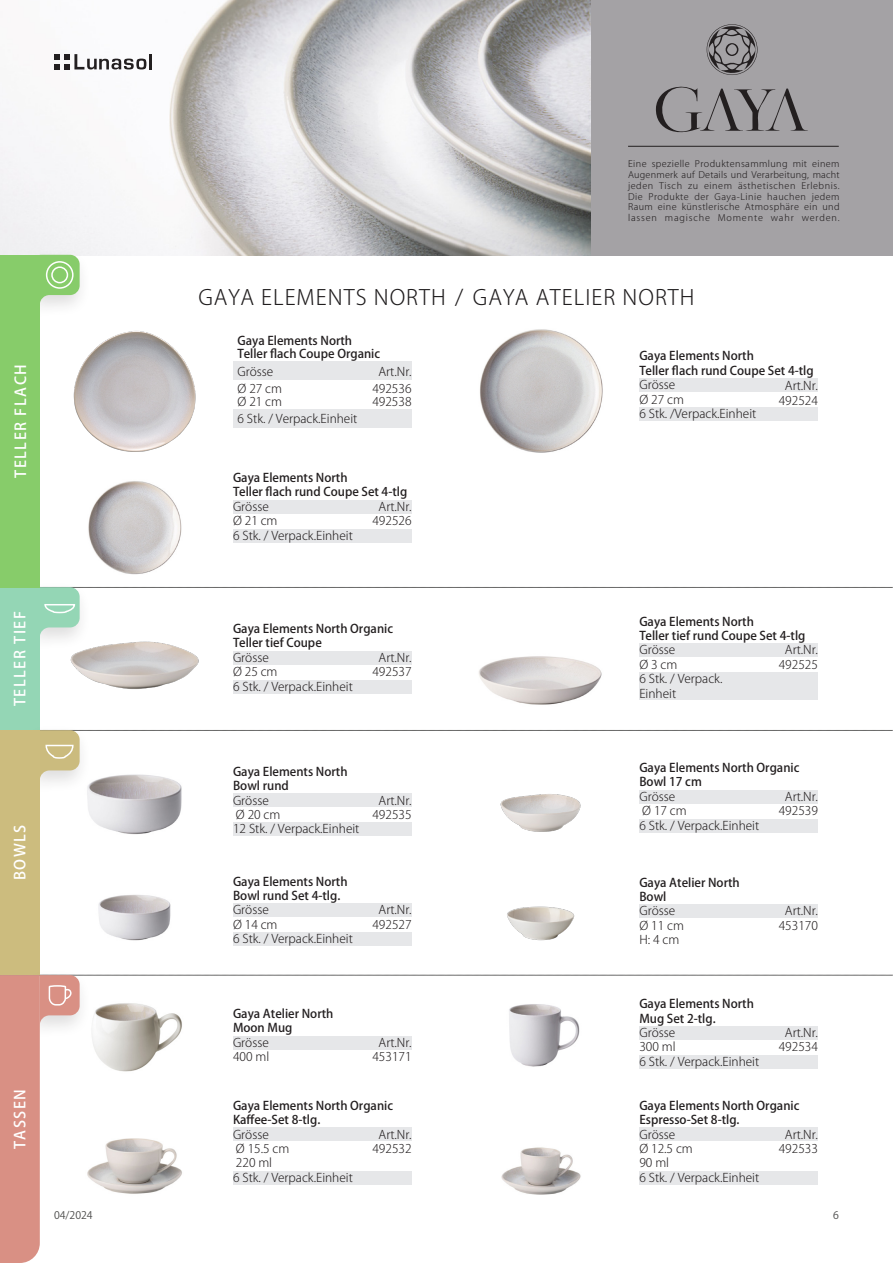
<style>
.page{position:relative;width:893px;height:1263px;background:#fff}
.page>*{position:absolute;margin:0;border:0;box-sizing:border-box;transform-origin:0 0}
.t1{font:300 21px "Koz Go Pr 6 N";letter-spacing:.05em;color:#201d1e}
.t2{font:500 15px "Koz Go Pr 6 N";letter-spacing:.1em;color:#fff}
.Odd{font:300 12px/14.4px "Koz Go Pr 6 N";color:#231f20}
.Even{font:500 12px "Koz Go Pr 6 N";color:#231f20}
.Even-2{font:300 12px "Koz Go Pr 6 N";color:#231f20}
.t3{font:10.5px "Koz Go Pr 6 N";color:#4d4d4c}
.t4{font:300 9px/10.8px "Koz Go Pr 6 N";letter-spacing:.09em;color:#231f20;text-align:justify}
</style>
<div class="page">
<div style="left:589px;top:0;width:304px;height:255px;background:#a4a2a5"></div>
<img style="left:0;top:0;width:590px;height:255px">
<hr style="left:628px;top:146px;width:211px;height:1px;background:#231f20">
<svg style="left:655px;top:86px;width:153px;height:47px"></svg>
<svg style="left:706px;top:24px;width:51px;height:51px"></svg>
<hr style="left:149px;top:54px;width:3px;height:15px;background:#231f20">
<svg style="left:54px;top:54px;width:92px;height:15px"></svg>
<div style="left:233px;top:794px;width:179px;height:13px;background:#e6e7e9"></div>
<div style="left:233px;top:822px;width:179px;height:14px;background:#e6e7e9"></div>
<img style="left:87px;top:780px;width:95px;height:55px">
<div style="left:233px;top:903px;width:179px;height:14px;background:#e6e7e9"></div>
<div style="left:233px;top:932px;width:179px;height:14px;background:#e6e7e9"></div>
<img style="left:98px;top:895px;width:73px;height:46px">
<div style="left:233px;top:500px;width:179px;height:13px;background:#e6e7e9"></div>
<div style="left:233px;top:529px;width:179px;height:13px;background:#e6e7e9"></div>
<img style="left:88px;top:481px;width:94px;height:94px">
<div style="left:639px;top:378px;width:179px;height:14px;background:#e6e7e9"></div>
<div style="left:639px;top:407px;width:179px;height:14px;background:#e6e7e9"></div>
<img style="left:480px;top:329px;width:123px;height:124px">
<div style="left:639px;top:643px;width:179px;height:14px;background:#e6e7e9"></div>
<div style="left:639px;top:672px;width:179px;height:28px;background:#e6e7e9"></div>
<img style="left:479px;top:656px;width:123px;height:49px">
<div style="left:639px;top:904px;width:179px;height:14px;background:#e6e7e9"></div>
<img style="left:507px;top:906px;width:68px;height:35px">
<svg style="left:40px;top:587px;width:853px;height:50px"></svg>
<div style="left:0;top:587px;width:40px;height:143px;background:#94d6b5"></div>
<div style="left:23px;top:724px;width:69px;height:73px;background:#231f20;opacity:.15"></div>
<svg style="left:40px;top:730px;width:853px;height:50px"></svg>
<div style="left:0;top:730px;width:40px;height:245px;background:#ccbc7e"></div>
<div style="left:23px;top:969px;width:69px;height:73px;background:#231f20;opacity:.15"></div>
<svg style="left:0;top:975px;width:893px;height:288px"></svg>
<div style="left:23px;top:249px;width:69px;height:73px;background:#231f20;opacity:.15"></div>
<svg style="left:40px;top:255px;width:40px;height:50px;background:#a3d58e"></svg>
<div style="left:51px;top:266px;width:17px;height:17px;border:2px solid #fff;border-radius:50%"></div>
<div style="left:46px;top:261px;width:28px;height:28px;border:2px solid #fff;border-radius:50%"></div>
<div style="left:0;top:255px;width:40px;height:332px;background:#87cc6a"></div>
<div style="left:233px;top:362px;width:179px;height:18px;background:#e6e7e9"></div>
<div style="left:233px;top:409px;width:179px;height:18px;background:#e6e7e9"></div>
<img style="left:73px;top:331px;width:123px;height:121px">
<div style="left:233px;top:651px;width:179px;height:13px;background:#e6e7e9"></div>
<div style="left:233px;top:680px;width:179px;height:13px;background:#e6e7e9"></div>
<img style="left:62px;top:626px;width:146px;height:63px">
<div style="left:639px;top:790px;width:179px;height:13px;background:#e6e7e9"></div>
<div style="left:639px;top:819px;width:179px;height:13px;background:#e6e7e9"></div>
<img style="left:468px;top:775px;width:146px;height:57px">
<p class="t2" style="left:12px;top:478px;width:115px;rotate:-90deg">TELLER FLACH</p>
<p class="t2" style="left:12px;top:706px;width:97px;rotate:-90deg">TELLER TIEF</p>
<p class="t2" style="left:12px;top:880px;width:57px;rotate:-90deg">BOWLS</p>
<p class="t2" style="left:12px;top:1149px;width:62px;rotate:-90deg">TASSEN</p>
<p class="t4" style="left:628px;top:159px;width:213px">Eine spezielle Produktensammlung mit einem Augenmerk auf Details und Verarbeitung, macht jeden Tisch zu einem ästhetischen Erlebnis.<br>Die Produkte der Gaya-Linie hauchen jedem Raum eine künstlerische Atmosphäre ein und lassen magische Momente wahr werden.</p>
<p class="t1" style="left:198px;top:285px;width:498px">GAYA ELEMENTS NORTH / GAYA ATELIER NORTH</p>
<p class="Even" style="left:238px;top:334px;width:116px">Gaya Elements North</p>
<p class="Even" style="left:238px;top:347px;width:144px">Teller flach Coupe Organic</p>
<p class="Odd" style="left:378px;top:364px;width:35px">Art.Nr.</p>
<p class="Odd" style="left:372px;top:382px;width:41px">492536</p>
<p class="Odd" style="left:372px;top:394px;width:41px">492538</p>
<p class="Odd" style="left:238px;top:364px;width:37px">Grösse</p>
<p class="Odd" style="left:238px;top:382px;width:46px">Ø 27 cm</p>
<p class="Odd" style="left:238px;top:394px;width:46px">Ø 21 cm</p>
<p class="Even-2" style="left:238px;top:412px;width:121px">6 Stk. / Verpack.Einheit</p>
<p class="Even" style="left:233px;top:471px;width:116px">Gaya Elements North</p>
<p class="Even" style="left:233px;top:485px;width:176px">Teller flach rund Coupe Set 4-tlg</p>
<p class="Odd" style="left:233px;top:499px;width:37px">Grösse</p>
<p class="Odd" style="left:378px;top:500px;width:35px">Art.Nr.</p>
<p class="Even-2" style="left:233px;top:514px;width:46px">Ø 21 cm</p>
<p class="Odd" style="left:372px;top:514px;width:41px">492526</p>
<p class="Odd" style="left:233px;top:528px;width:121px">6 Stk. / Verpack.Einheit</p>
<p class="Even" style="left:233px;top:622px;width:162px">Gaya Elements North Organic</p>
<p class="Even" style="left:233px;top:636px;width:90px">Teller tief Coupe</p>
<p class="Odd" style="left:233px;top:650px;width:37px">Grösse</p>
<p class="Odd" style="left:378px;top:650px;width:35px">Art.Nr.</p>
<p class="Even-2" style="left:233px;top:665px;width:46px">Ø 25 cm</p>
<p class="Odd" style="left:372px;top:665px;width:41px">492537</p>
<p class="Odd" style="left:233px;top:679px;width:121px">6 Stk. / Verpack.Einheit</p>
<p class="Even" style="left:233px;top:765px;width:116px">Gaya Elements North</p>
<p class="Even" style="left:233px;top:779px;width:57px">Bowl rund</p>
<p class="Odd" style="left:233px;top:793px;width:37px">Grösse</p>
<p class="Odd" style="left:378px;top:793px;width:35px">Art.Nr.</p>
<p class="Even-2" style="left:236px;top:808px;width:46px">Ø 20 cm</p>
<p class="Odd" style="left:372px;top:808px;width:41px">492535</p>
<p class="Odd" style="left:233px;top:822px;width:128px">12 Stk. / Verpack.Einheit</p>
<p class="Even" style="left:233px;top:874px;width:116px">Gaya Elements North</p>
<p class="Even" style="left:233px;top:889px;width:109px">Bowl rund Set 4-tlg.</p>
<p class="Odd" style="left:233px;top:903px;width:37px">Grösse</p>
<p class="Odd" style="left:378px;top:903px;width:35px">Art.Nr.</p>
<p class="Even-2" style="left:233px;top:917px;width:46px">Ø 14 cm</p>
<p class="Odd" style="left:372px;top:917px;width:41px">492527</p>
<p class="Odd" style="left:233px;top:932px;width:121px">6 Stk. / Verpack.Einheit</p>
<p class="Even" style="left:233px;top:1007px;width:102px">Gaya Atelier North</p>
<p class="Even" style="left:233px;top:1021px;width:61px">Moon Mug</p>
<p class="Odd" style="left:233px;top:1035px;width:37px">Grösse</p>
<p class="Odd" style="left:378px;top:1035px;width:35px">Art.Nr.</p>
<p class="Even-2" style="left:233px;top:1050px;width:38px">400 ml</p>
<p class="Odd" style="left:372px;top:1050px;width:41px">453171</p>
<p class="Even" style="left:233px;top:1098px;width:162px">Gaya Elements North Organic</p>
<p class="Even" style="left:233px;top:1113px;width:89px">Kaffee-Set 8-tlg.</p>
<p class="Odd" style="left:233px;top:1127px;width:37px">Grösse</p>
<p class="Odd" style="left:378px;top:1127px;width:35px">Art.Nr.</p>
<p class="Even-2" style="left:236px;top:1142px;width:55px">Ø 15.5 cm</p>
<p class="Odd" style="left:372px;top:1142px;width:41px">492532</p>
<p class="Even-2" style="left:236px;top:1156px;width:38px">220 ml</p>
<p class="Odd" style="left:233px;top:1170px;width:121px">6 Stk. / Verpack.Einheit</p>
<p class="Even" style="left:639px;top:349px;width:116px">Gaya Elements North</p>
<p class="Even" style="left:639px;top:364px;width:176px">Teller flach rund Coupe Set 4-tlg</p>
<p class="Odd" style="left:639px;top:378px;width:37px">Grösse</p>
<p class="Odd" style="left:785px;top:379px;width:35px">Art.Nr.</p>
<p class="Even-2" style="left:639px;top:392px;width:46px">Ø 27 cm</p>
<p class="Odd" style="left:779px;top:393px;width:41px">492524</p>
<p class="Odd" style="left:639px;top:407px;width:118px">6 Stk. /Verpack.Einheit</p>
<p class="Even" style="left:639px;top:614px;width:116px">Gaya Elements North</p>
<p class="Even" style="left:639px;top:629px;width:168px">Teller tief rund Coupe Set 4-tlg</p>
<p class="Odd" style="left:639px;top:643px;width:37px">Grösse</p>
<p class="Odd" style="left:785px;top:643px;width:35px">Art.Nr.</p>
<p class="Even-2" style="left:639px;top:658px;width:39px">Ø 3 cm</p>
<p class="Odd" style="left:779px;top:657px;width:41px">492525</p>
<p class="Odd" style="left:639px;top:672px;width:85px">6 Stk. / Verpack.<br>Einheit</p>
<p class="Even" style="left:639px;top:761px;width:162px">Gaya Elements North Organic</p>
<p class="Even" style="left:639px;top:775px;width:64px">Bowl 17 cm</p>
<p class="Odd" style="left:639px;top:789px;width:37px">Grösse</p>
<p class="Odd" style="left:785px;top:789px;width:35px">Art.Nr.</p>
<p class="Even-2" style="left:642px;top:804px;width:46px">Ø 17 cm</p>
<p class="Odd" style="left:779px;top:804px;width:41px">492539</p>
<p class="Odd" style="left:639px;top:818px;width:121px">6 Stk. / Verpack.Einheit</p>
<p class="Even" style="left:639px;top:875px;width:102px">Gaya Atelier North</p>
<p class="Even" style="left:639px;top:890px;width:29px">Bowl</p>
<p class="Odd" style="left:639px;top:904px;width:37px">Grösse</p>
<p class="Odd" style="left:785px;top:904px;width:35px">Art.Nr.</p>
<p class="Even-2" style="left:639px;top:919px;width:46px">Ø 11 cm</p>
<p class="Odd" style="left:779px;top:918px;width:41px">453170</p>
<p class="Even-2" style="left:639px;top:933px;width:41px">H: 4 cm</p>
<p class="Even" style="left:639px;top:997px;width:116px">Gaya Elements North</p>
<p class="Even" style="left:639px;top:1011px;width:78px">Mug Set 2-tlg.</p>
<p class="Odd" style="left:639px;top:1025px;width:37px">Grösse</p>
<p class="Odd" style="left:785px;top:1026px;width:35px">Art.Nr.</p>
<p class="Even-2" style="left:639px;top:1040px;width:38px">300 ml</p>
<p class="Odd" style="left:779px;top:1040px;width:41px">492534</p>
<p class="Odd" style="left:639px;top:1054px;width:121px">6 Stk. / Verpack.Einheit</p>
<p class="Even" style="left:639px;top:1098px;width:162px">Gaya Elements North Organic</p>
<p class="Even" style="left:639px;top:1113px;width:102px">Espresso-Set 8-tlg.</p>
<p class="Odd" style="left:639px;top:1127px;width:37px">Grösse</p>
<p class="Odd" style="left:785px;top:1127px;width:35px">Art.Nr.</p>
<p class="Even-2" style="left:639px;top:1142px;width:55px">Ø 12.5 cm</p>
<p class="Odd" style="left:779px;top:1142px;width:41px">492533</p>
<p class="Even-2" style="left:639px;top:1156px;width:31px">90 ml</p>
<p class="Odd" style="left:639px;top:1170px;width:121px">6 Stk. / Verpack.Einheit</p>
<p class="t3" style="left:54px;top:1209px;width:40px">04/2024</p>
<p class="t3" style="left:833px;top:1209px;width:7px">6</p>
</div>
